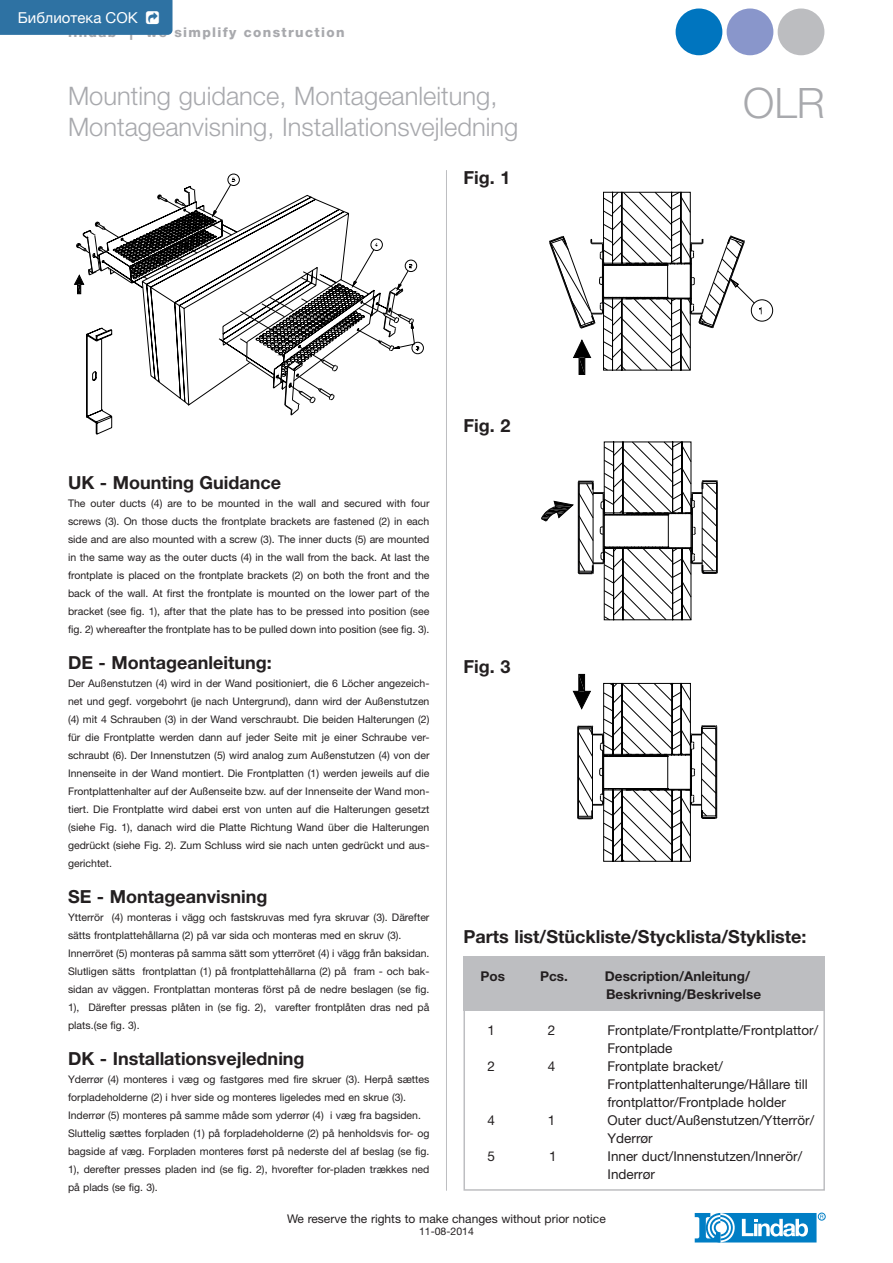
<style>
.page{position:relative;width:893px;height:1263px;background:#fff}
.page>*{position:absolute;margin:0;border:0;box-sizing:border-box;transform-origin:0 0}
.t1{font:300 42px "Helvetica Neue";color:#a8a9ad}
.t2{font:300 25.5px/30.6px "Helvetica Neue";color:#a8a9ad}
.t3{font:700 18px "Helvetica Neue";color:#231f20}
.t4{font:15px "Helvetica Neue";color:#fff}
.t5{font:13.5px/18px "Helvetica Neue";color:#231f20}
.t6{font:700 13.5px/18px "Helvetica Neue";color:#231f20}
.t7{font:800 13.5px "Helvetica Neue LT";letter-spacing:.1em;color:#a8a9ad}
.t8{font:12px "Helvetica Neue LT";color:#231f20}
.t9{font:10.5px/18px "Helvetica Neue";color:#231f20;text-align:justify}
.t10{font:10.5px "Helvetica Neue LT";color:#231f20}
</style>
<div class="page">
<div style="left:818px;top:1213px;width:7px;height:7px;border:1px solid #007ec5;border-radius:50%"></div>
<svg style="left:695px;top:1213px;width:128px;height:29px"></svg>
<hr style="left:446px;top:170px;width:1px;height:1021px;background:#bdbec1">
<div style="left:463px;top:1008px;width:362px;height:183px;border:2px solid #bdbec1"></div>
<div style="left:463px;top:956px;width:362px;height:54px;background:#bdbec1"></div>
<div style="left:228px;top:174px;width:11px;height:11px;border:1px solid #000;border-radius:50%"></div>
<svg style="left:75px;top:178px;width:344px;height:238px"></svg>
<div style="left:412px;top:342px;width:11px;height:12px;border:1px solid #000;border-radius:50%"></div>
<svg style="left:549px;top:191px;width:225px;height:184px"></svg>
<svg style="left:541px;top:441px;width:177px;height:180px"></svg>
<svg style="left:572px;top:674px;width:145px;height:188px"></svg>
<div style="left:676px;top:9px;width:46px;height:46px;background:#0075bf;border-radius:50%"></div>
<div style="left:727px;top:9px;width:46px;height:46px;background:#8996cb;border-radius:50%"></div>
<div style="left:778px;top:9px;width:46px;height:46px;background:#bcbdc0;border-radius:50%"></div>
<div style="left:0;top:0;width:173px;height:35px;background:#2e72a3"></div>
<h3 class="t4" style="left:18px;top:7px;width:122px">Библиотека СОК</h3>
<p class="t7" style="left:68px;top:24px;width:278px">lindab | we simplify construction</p>
<h2 class="t2" style="left:68px;top:80px;width:452px">Mounting guidance, Montageanleitung,<br>Montageanvisning, Installationsvejledning</h2>
<h1 class="t1" style="left:743px;top:77px;width:83px">OLR</h1>
<h3 class="t3" style="left:463px;top:167px;width:48px">Fig. 1</h3>
<h3 class="t3" style="left:68px;top:471px;width:215px">UK - Mounting Guidance</h3>
<p class="t9" style="left:68px;top:494px;width:363px">The outer ducts (4) are to be mounted in the wall and secured with four screws (3). On those ducts the frontplate brackets are fastened (2) in each side and are also mounted with a screw (3). The inner ducts (5) are mounted in the same way as the outer ducts (4) in the wall from the back. At last the frontplate is placed on the frontplate brackets (2) on both the front and the back of the wall. At first the frontplate is mounted on the lower part of the bracket (see fig. 1), after that the plate has to be pressed into position (see fig. 2) whereafter the frontplate has to be pulled down into position (see fig. 3).</p>
<h3 class="t3" style="left:68px;top:651px;width:205px">DE - Montageanleitung:</h3>
<p class="t9" style="left:68px;top:674px;width:363px">Der Außenstutzen (4) wird in der Wand positioniert, die 6 Löcher angezeich&shy;net und gegf. vorgebohrt (je nach Untergrund), dann wird der Außenstutzen (4) mit 4 Schrauben (3) in der Wand verschraubt. Die beiden Halterungen (2) für die Frontplatte werden dann auf jeder Seite mit je einer Schraube ver&shy;schraubt (6). Der Innenstutzen (5) wird analog zum Außenstutzen (4) von der Innenseite in der Wand montiert. Die Frontplatten (1) werden jeweils auf die Frontplattenhalter auf der Außenseite bzw. auf der Innenseite der Wand mon&shy;tiert. Die Frontplatte wird dabei erst von unten auf die Halterungen gesetzt (siehe Fig. 1), danach wird die Platte Richtung Wand über die Halterungen gedrückt (siehe Fig. 2). Zum Schluss wird sie nach unten gedrückt und aus&shy;gerichtet.</p>
<h3 class="t3" style="left:68px;top:885px;width:201px">SE - Montageanvisning</h3>
<p class="t9" style="left:68px;top:908px;width:363px;text-align:left">Ytterrör (4) monteras i vägg och fastskruvas med fyra skruvar (3). Därefter sätts frontplattehållarna (2) på var sida och monteras med en skruv (3).<br>Innerröret (5) monteras på samma sätt som ytterröret (4) i vägg från baksidan.<br>Slutligen sätts frontplattan (1) på frontplattehållarna (2) på fram - och bak&shy;sidan av väggen. Frontplattan monteras först på de nedre beslagen (se fig.<br>1), Därefter pressas plåten in (se fig. 2), varefter frontplåten dras ned på plats.(se fig. 3).</p>
<h3 class="t3" style="left:68px;top:1047px;width:238px">DK - Installationsvejledning</h3>
<p class="t9" style="left:68px;top:1070px;width:363px;text-align:left">Yderrør (4) monteres i væg og fastgøres med fire skruer (3). Herpå sættes forpladeholderne (2) i hver side og monteres ligeledes med en skrue (3).<br>Inderrør (5) monteres på samme måde som yderrør (4) i væg fra bagsiden.<br>Sluttelig sættes forpladen (1) på forpladeholderne (2) på henholdsvis for- og bagside af væg. Forpladen monteres først på nederste del af beslag (se fig.<br>1), derefter presses pladen ind (se fig. 2), hvorefter for-pladen trækkes ned på plads (se fig. 3).</p>
<h3 class="t3" style="left:463px;top:415px;width:48px">Fig. 2</h3>
<h3 class="t3" style="left:463px;top:655px;width:48px">Fig. 3</h3>
<h3 class="t3" style="left:463px;top:925px;width:345px">Parts list/Stückliste/Stycklista/Stykliste:</h3>
<p class="t6" style="left:480px;top:967px;width:26px">Pos</p>
<p class="t6" style="left:540px;top:967px;width:29px">Pcs.</p>
<p class="t6" style="left:605px;top:967px;width:158px">Description/Anleitung/<br>Beskrivning/Beskrivelse</p>
<p class="t5" style="left:487px;top:1021px;width:9px">1</p>
<p class="t5" style="left:548px;top:1021px;width:9px">2</p>
<p class="t5" style="left:607px;top:1021px;width:212px">Frontplate/Frontplatte/Frontplattor/<br>Frontplade</p>
<p class="t5" style="left:487px;top:1057px;width:9px">2</p>
<p class="t5" style="left:548px;top:1057px;width:9px">4</p>
<p class="t5" style="left:607px;top:1057px;width:202px">Frontplate bracket/<br>Frontplattenhalterunge/Hållare till frontplattor/Frontplade holder</p>
<p class="t5" style="left:487px;top:1111px;width:9px">4</p>
<p class="t5" style="left:548px;top:1111px;width:9px">1</p>
<p class="t5" style="left:607px;top:1111px;width:208px">Outer duct/Außenstutzen/Ytterrör/<br>Yderrør</p>
<p class="t5" style="left:487px;top:1147px;width:9px">5</p>
<p class="t5" style="left:549px;top:1147px;width:9px">1</p>
<p class="t5" style="left:607px;top:1147px;width:196px">Inner duct/Innenstutzen/Innerör/<br>Inderrør</p>
<p class="t8" style="left:287px;top:1211px;width:320px">We reserve the rights to make changes without prior notice</p>
<p class="t10" style="left:419px;top:1225px;width:56px">11-08-2014</p>
</div>
